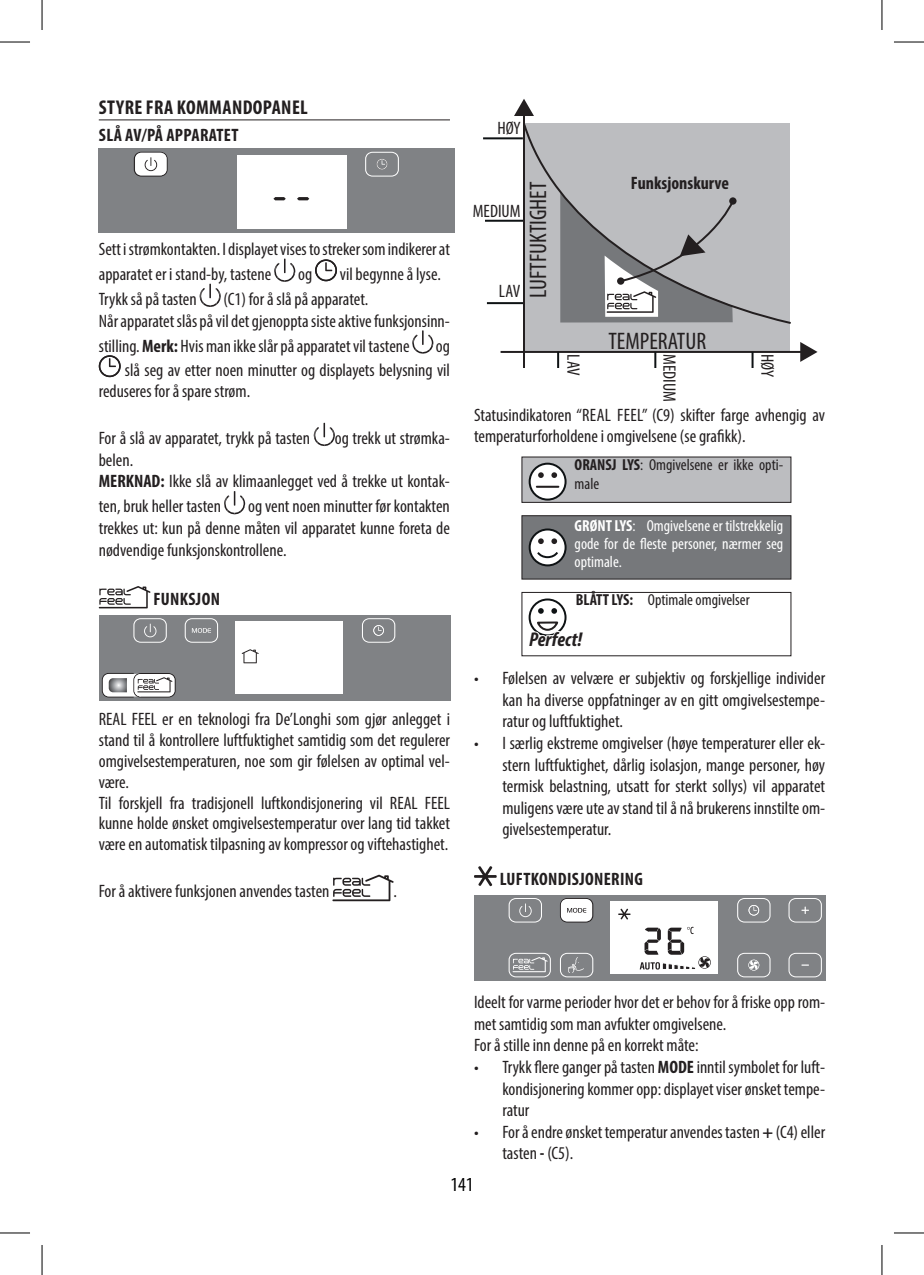
<style>
.page{position:relative;width:924px;height:1275px;background:#fff}
.page>*{position:absolute;margin:0;border:0;box-sizing:border-box;transform-origin:0 0}
.t1{font:condensed 24px "Myriad Pro";color:#231f20}
.t2{font:700 condensed 20px "Myriad Pro";letter-spacing:.02em;color:#231f20}
.t3{font:italic 700 condensed 20px "Myriad Pro";color:#231f20}
.t4{font:condensed 20px "Myriad Pro";color:#000}
.t5{font:condensed 18px/21.6px "Myriad Pro";color:#231f20}
.testo_par{font:700 condensed 18px "Myriad Pro";letter-spacing:.02em;color:#231f20}
.testo_par-2{font:700 condensed 18px "Myriad Pro";color:#231f20}
.t6{font:condensed 16px/18px "Myriad Pro";color:#fff;text-align:justify}
.t7{font:condensed 16px/19.2px "Myriad Pro";color:#231f20}
.s1{font-weight:700}
</style>
<div class="page">
<hr style="left:99px;top:119px;width:351px;height:1px;background:#231f20">
<div style="left:99px;top:149px;width:355px;height:84px;background:#808285"></div>
<div style="left:237px;top:155px;width:109px;height:74px;background:#fff"></div>
<svg style="left:273px;top:197px;width:12px;height:3px"></svg>
<svg style="left:297px;top:197px;width:12px;height:3px"></svg>
<svg style="left:134px;top:152px;width:33px;height:25px"></svg>
<svg style="left:365px;top:152px;width:34px;height:25px"></svg>
<svg style="left:274px;top:258px;width:21px;height:24px"></svg>
<svg style="left:315px;top:259px;width:22px;height:22px"></svg>
<svg style="left:199px;top:284px;width:22px;height:23px"></svg>
<svg style="left:412px;top:330px;width:21px;height:24px"></svg>
<svg style="left:99px;top:355px;width:22px;height:22px"></svg>
<svg style="left:313px;top:423px;width:22px;height:23px"></svg>
<svg style="left:224px;top:491px;width:21px;height:23px"></svg>
<svg style="left:99px;top:586px;width:51px;height:22px"></svg>
<div style="left:99px;top:615px;width:351px;height:85px;background:#808285"></div>
<div style="left:235px;top:621px;width:108px;height:73px;background:#fff"></div>
<svg style="left:185px;top:618px;width:33px;height:25px"></svg>
<svg style="left:133px;top:618px;width:34px;height:25px"></svg>
<svg style="left:362px;top:618px;width:33px;height:25px"></svg>
<svg style="left:102px;top:673px;width:73px;height:24px;background:#c7c7c7"></svg>
<svg style="left:241px;top:649px;width:17px;height:14px"></svg>
<svg style="left:332px;top:874px;width:61px;height:27px"></svg>
<hr style="left:486px;top:302px;width:40px;height:2px;background:#0e1214">
<hr style="left:485px;top:220px;width:39px;height:2px;background:#0e1214">
<hr style="left:483px;top:137px;width:39px;height:2px;background:#0e1214">
<div style="left:524px;top:123px;width:265px;height:228px;background:#bcbdc0"></div>
<hr style="left:522px;top:113px;width:2px;height:254px;background:#231f20">
<svg style="left:514px;top:99px;width:19px;height:17px"></svg>
<hr style="left:500px;top:351px;width:302px;height:2px;background:#231f20">
<svg style="left:799px;top:342px;width:18px;height:20px"></svg>
<svg style="left:521px;top:122px;width:270px;height:203px"></svg>
<svg style="left:557px;top:352px;width:2px;height:15px"></svg>
<svg style="left:654px;top:352px;width:2px;height:15px"></svg>
<svg style="left:751px;top:352px;width:2px;height:15px"></svg>
<div style="left:728px;top:197px;width:8px;height:8px;background:#231f20;border-radius:50%"></div>
<svg style="left:560px;top:193px;width:175px;height:129px"></svg>
<div style="left:521px;top:515px;width:270px;height:64px;background:#76787b;border:1px solid #231f20"></div>
<div style="left:521px;top:456px;width:270px;height:47px;background:#bcbdc0;border:1px solid #231f20"></div>
<div style="left:529px;top:464px;width:36px;height:35px;background:#fff;border-radius:50%"></div>
<div style="left:528px;top:463px;width:38px;height:37px;border:2px solid #0e1214;border-radius:50%"></div>
<svg style="left:538px;top:472px;width:5px;height:6px"></svg>
<svg style="left:551px;top:472px;width:6px;height:6px"></svg>
<hr style="left:535px;top:486px;width:24px;height:2px;background:#231f20">
<svg style="left:529px;top:529px;width:36px;height:36px"></svg>
<div style="left:528px;top:528px;width:38px;height:38px;border:2px solid #0e1214;border-radius:50%"></div>
<svg style="left:535px;top:550px;width:24px;height:9px"></svg>
<div style="left:528px;top:598px;width:38px;height:38px;border:2px solid #0e1214;border-radius:50%"></div>
<svg style="left:538px;top:608px;width:5px;height:6px"></svg>
<svg style="left:551px;top:608px;width:6px;height:6px"></svg>
<svg style="left:526px;top:620px;width:59px;height:37px"></svg>
<svg style="left:538px;top:538px;width:5px;height:6px"></svg>
<svg style="left:551px;top:538px;width:6px;height:6px"></svg>
<div style="left:521px;top:592px;width:270px;height:64px;border:1px solid #231f20"></div>
<svg style="left:474px;top:866px;width:22px;height:20px"></svg>
<div style="left:474px;top:895px;width:351px;height:85px;background:#808285"></div>
<div style="left:610px;top:901px;width:108px;height:72px;background:#fff"></div>
<svg style="left:560px;top:898px;width:33px;height:24px"></svg>
<svg style="left:560px;top:953px;width:33px;height:24px"></svg>
<svg style="left:508px;top:898px;width:33px;height:24px"></svg>
<svg style="left:737px;top:898px;width:33px;height:24px"></svg>
<svg style="left:788px;top:898px;width:33px;height:24px"></svg>
<svg style="left:788px;top:953px;width:33px;height:24px"></svg>
<svg style="left:737px;top:953px;width:33px;height:24px"></svg>
<svg style="left:508px;top:953px;width:42px;height:24px"></svg>
<svg style="left:618px;top:908px;width:12px;height:11px"></svg>
<svg style="left:639px;top:926px;width:71px;height:43px"></svg>
<hr style="left:0;top:42px;width:30px;height:1px;background:#000">
<hr style="left:893px;top:42px;width:30px;height:1px;background:#000">
<hr style="left:0;top:1232px;width:30px;height:1px;background:#000">
<hr style="left:893px;top:1232px;width:30px;height:1px;background:#000">
<hr style="left:42px;top:0;width:1px;height:30px;background:#000">
<hr style="left:42px;top:1245px;width:1px;height:30px;background:#000">
<hr style="left:881px;top:0;width:1px;height:30px;background:#000">
<hr style="left:881px;top:1245px;width:1px;height:30px;background:#000">
<p class="t2" style="left:99px;top:95px;width:210px">STYRE FRA KOMMANDOPANEL</p>
<p class="testo_par" style="left:99px;top:124px;width:141px">SLÅ AV/PÅ APPARATET</p>
<p class="t5" style="left:99px;top:236px;width:352px;line-height:25px">Sett i strømkontakten. I displayet vises to streker som indikerer at apparatet er i stand-by, tastene</p>
<p class="t5" style="left:298px;top:263px;width:16px">og</p>
<p class="t5" style="left:339px;top:263px;width:102px">vil begynne å lyse.</p>
<p class="t5" style="left:99px;top:288px;width:99px">Trykk så på tasten</p>
<p class="t5" style="left:223px;top:288px;width:146px">(C1) for å slå på apparatet.</p>
<p class="t5" style="left:99px;top:308px;width:352px;line-height:25px">Når apparatet slås på vil det gjenoppta siste aktive funksjonsinn&shy;stilling. <span class="s1">Merk:</span> Hvis man ikke slår på apparatet vil tastene</p>
<p class="t5" style="left:125px;top:333px;width:326px;line-height:24px;text-align:right">og<br>slå seg av etter noen minutter og displayets belysning vil</p>
<p class="t5" style="left:99px;top:380px;width:153px">reduseres for å spare strøm.</p>
<p class="t5" style="left:99px;top:427px;width:213px">For å slå av apparatet, trykk på tasten</p>
<p class="t5" style="left:335px;top:427px;width:116px">og trekk ut strømka-</p>
<p class="t5" style="left:99px;top:449px;width:36px">belen.</p>
<p class="t5" style="left:99px;top:468px;width:352px;line-height:25px"><span class="s1">MERKNAD:</span> Ikke slå av klimaanlegget ved å trekke ut kontak&shy;ten, bruk heller tasten</p>
<p class="t5" style="left:99px;top:495px;width:352px;text-align:justify;text-indent:149px">og vent noen minutter før kontakten trekkes ut: kun på denne måten vil apparatet kunne foreta de nødvendige funksjonskontrollene.</p>
<p class="testo_par" style="left:153px;top:588px;width:68px">FUNKSJON</p>
<p class="t5" style="left:99px;top:709px;width:352px;line-height:20.8px;text-align:justify">REAL FEEL er en teknologi fra De’Longhi som gjør anlegget i stand til å kontrollere luftfuktighet samtidig som det regulerer omgivelsestemperaturen, noe som gir følelsen av optimal vel&shy;være.</p>
<p class="t5" style="left:99px;top:792px;width:352px;line-height:20.8px;text-align:justify">Til forskjell fra tradisjonell luftkondisjonering vil REAL FEEL kunne holde ønsket omgivelsestemperatur over lang tid takket være en automatisk tilpasning av kompressor og viftehastighet.</p>
<p class="t5" style="left:99px;top:880px;width:232px">For å aktivere funksjonen anvendes tasten</p>
<p class="t5" style="left:393px;top:880px;width:5px">.</p>
<p class="t5" style="left:497px;top:116px;width:25px">HØY</p>
<p class="t5" style="left:472px;top:199px;width:49px">MEDIUM</p>
<p class="t5" style="left:498px;top:280px;width:23px">LAV</p>
<p class="t1" style="left:523px;top:298px;width:118px;rotate:-90deg">LUFTFUKTIGHET</p>
<p class="testo_par-2" style="left:630px;top:171px;width:99px">Funksjonskurve</p>
<p class="t1" style="left:608px;top:326px;width:99px">TEMPERATUR</p>
<p class="t5" style="left:584px;top:354px;width:23px;rotate:90deg">LAV</p>
<p class="t5" style="left:680px;top:354px;width:49px;rotate:90deg">MEDIUM</p>
<p class="t5" style="left:778px;top:354px;width:25px;rotate:90deg">HØY</p>
<p class="t5" style="left:474px;top:404px;width:352px">Statusindikatoren “REAL FEEL” (C9) skifter farge avhengig av temperaturforholdene i omgivelsene (se grafikk).</p>
<p class="t7" style="left:574px;top:455px;width:210px"><span class="s1">ORANSJ LYS</span>: Omgivelsene er ikke opti&shy;male</p>
<p class="t6" style="left:574px;top:517px;width:210px"><span class="s1">GRØNT LYS</span>: Omgivelsene er tilstrekkelig gode for de fleste personer, nærmer seg optimale.</p>
<p class="t7" style="left:575px;top:590px;width:175px"><span class="s1">BLÅTT LYS:</span> Optimale omgivelser</p>
<p class="t3" style="left:529px;top:627px;width:54px">Perfect!</p>
<p class="t5" style="left:502px;top:667px;width:324px;text-align:justify;text-indent:-28px">• Følelsen av velvære er subjektiv og forskjellige individer kan ha diverse oppfatninger av en gitt omgivelsestempe&shy;ratur og luftfuktighet.</p>
<p class="t5" style="left:502px;top:732px;width:324px;text-align:justify;text-indent:-28px">• I særlig ekstreme omgivelser (høye temperaturer eller ek&shy;stern luftfuktighet, dårlig isolasjon, mange personer, høy termisk belastning, utsatt for sterkt sollys) vil apparatet muligens være ute av stand til å nå brukerens innstilte om&shy;givelsestemperatur.</p>
<p class="testo_par" style="left:499px;top:867px;width:145px">LUFTKONDISJONERING</p>
<p class="t5" style="left:474px;top:991px;width:352px">Ideelt for varme perioder hvor det er behov for å friske opp rom&shy;met samtidig som man avfukter omgivelsene.</p>
<p class="t5" style="left:474px;top:1034px;width:226px">For å stille inn denne på en korrekt måte:</p>
<p class="t5" style="left:502px;top:1056px;width:324px;text-align:justify;text-indent:-28px">• Trykk flere ganger på tasten <span class="s1">MODE</span> inntil symbolet for luft&shy;kondisjonering kommer opp: displayet viser ønsket tempe&shy;ratur</p>
<p class="t5" style="left:502px;top:1120px;width:324px;text-indent:-28px">• For å endre ønsket temperatur anvendes tasten <span class="s1">+</span> (C4) eller tasten <span class="s1">-</span> (C5).</p>
<p class="t4" style="left:450px;top:1172px;width:25px">141</p>
</div>
